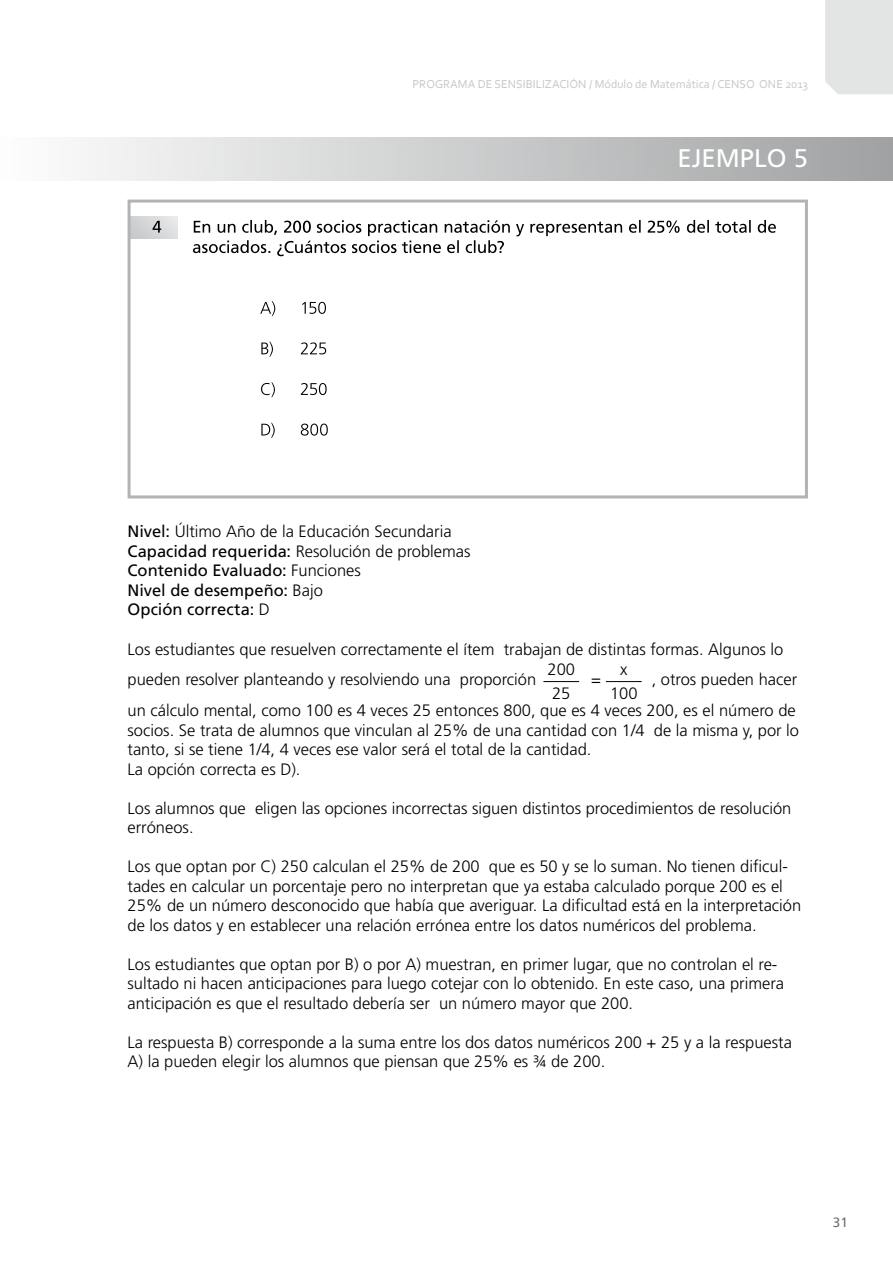
<style>
.page{position:relative;width:893px;height:1263px;background:#fff}
.page>*{position:absolute;margin:0;border:0;box-sizing:border-box;transform-origin:0 0}
.t1{font:25.5px "Frutiger";color:#fff}
.t2{font:300 16.5px/19.5px "Frutiger";color:#000}
.t3{font:16.5px/19.5px "Frutiger";color:#000}
.t4{font:13.5px "Frutiger";color:#707172}
.t5{font:12px "Corbel";color:#c6c7c8}
.s1{font-weight:300}
</style>
<div class="page">
<div style="left:825px;top:0;width:68px;height:94px;background:#e3e4e4"></div>
<div style="left:0;top:137px;width:893px;height:44px;background:linear-gradient(to right,#fefefe,#9fa1a2)"></div>
<svg style="left:132px;top:216px;width:45px;height:22px"></svg>
<div style="left:128px;top:200px;width:680px;height:298px;border:3px solid #b1b3b4"></div>
<svg style="left:261px;top:423px;width:67px;height:15px"></svg>
<svg style="left:261px;top:382px;width:66px;height:15px"></svg>
<svg style="left:261px;top:342px;width:65px;height:15px"></svg>
<svg style="left:260px;top:301px;width:66px;height:15px"></svg>
<svg style="left:153px;top:220px;width:623px;height:36px"></svg>
<hr style="left:543px;top:681px;width:36px;height:1px;background:#000">
<hr style="left:606px;top:681px;width:36px;height:1px;background:#000">
<p class="t5" style="left:412px;top:77px;width:397px">PROGRAMA DE SENSIBILIZACIÓN / Módulo de Matemática / CENSO ONE 2013</p>
<h1 class="t1" style="left:677px;top:143px;width:132px">EJEMPLO 5</h1>
<p class="t3" style="left:128px;top:522px;width:345px">Nivel: <span class="s1">Último Año de la Educación Secundaria </span>Capacidad requerida: <span class="s1">Resolución de problemas </span>Contenido Evaluado: <span class="s1">Funciones<br></span>Nivel de desempeño: <span class="s1">Bajo<br></span>Opción correcta: <span class="s1">D</span></p>
<p class="t2" style="left:128px;top:634px;width:657px;line-height:30px">Los estudiantes que resuelven correctamente el ítem trabajan de distintas formas. Algunos lo pueden resolver planteando y resolviendo una proporción</p>
<p class="t2" style="left:548px;top:658px;width:29px;line-height:23.9px">200<br>25</p>
<p class="t2" style="left:610px;top:657px;width:29px;line-height:24px;text-align:center">x<br>100</p>
<p class="t2" style="left:128px;top:663px;width:671px;line-height:31.5px;text-align:right">, otros pueden hacer<br>un cálculo mental, como 100 es 4 veces 25 entonces 800, que es 4 veces 200, es el número de</p>
<p class="t2" style="left:128px;top:720px;width:673px">socios. Se trata de alumnos que vinculan al 25% de una cantidad con 1/4 de la misma y, por lo tanto, si se tiene 1/4, 4 veces ese valor será el total de la cantidad.<br>La opción correcta es D).</p>
<p class="t2" style="left:128px;top:798px;width:665px">Los alumnos que eligen las opciones incorrectas siguen distintos procedimientos de resolución erróneos.</p>
<p class="t2" style="left:128px;top:856px;width:675px">Los que optan por C) 250 calculan el 25% de 200 que es 50 y se lo suman. No tienen dificul&shy;tades en calcular un porcentaje pero no interpretan que ya estaba calculado porque 200 es el 25% de un número desconocido que había que averiguar. La dificultad está en la interpretación de los datos y en establecer una relación errónea entre los datos numéricos del problema.</p>
<p class="t2" style="left:128px;top:954px;width:658px">Los estudiantes que optan por B) o por A) muestran, en primer lugar, que no controlan el re&shy;sultado ni hacen anticipaciones para luego cotejar con lo obtenido. En este caso, una primera anticipación es que el resultado debería ser un número mayor que 200.</p>
<p class="t2" style="left:128px;top:1032px;width:666px">La respuesta B) corresponde a la suma entre los dos datos numéricos 200 + 25 y a la respuesta<br>A) la pueden elegir los alumnos que piensan que 25% es ¾ de 200.</p>
<p class="t2" style="left:591px;top:669px;width:11px">=</p>
<p class="t4" style="left:833px;top:1214px;width:17px">31</p>
</div>
